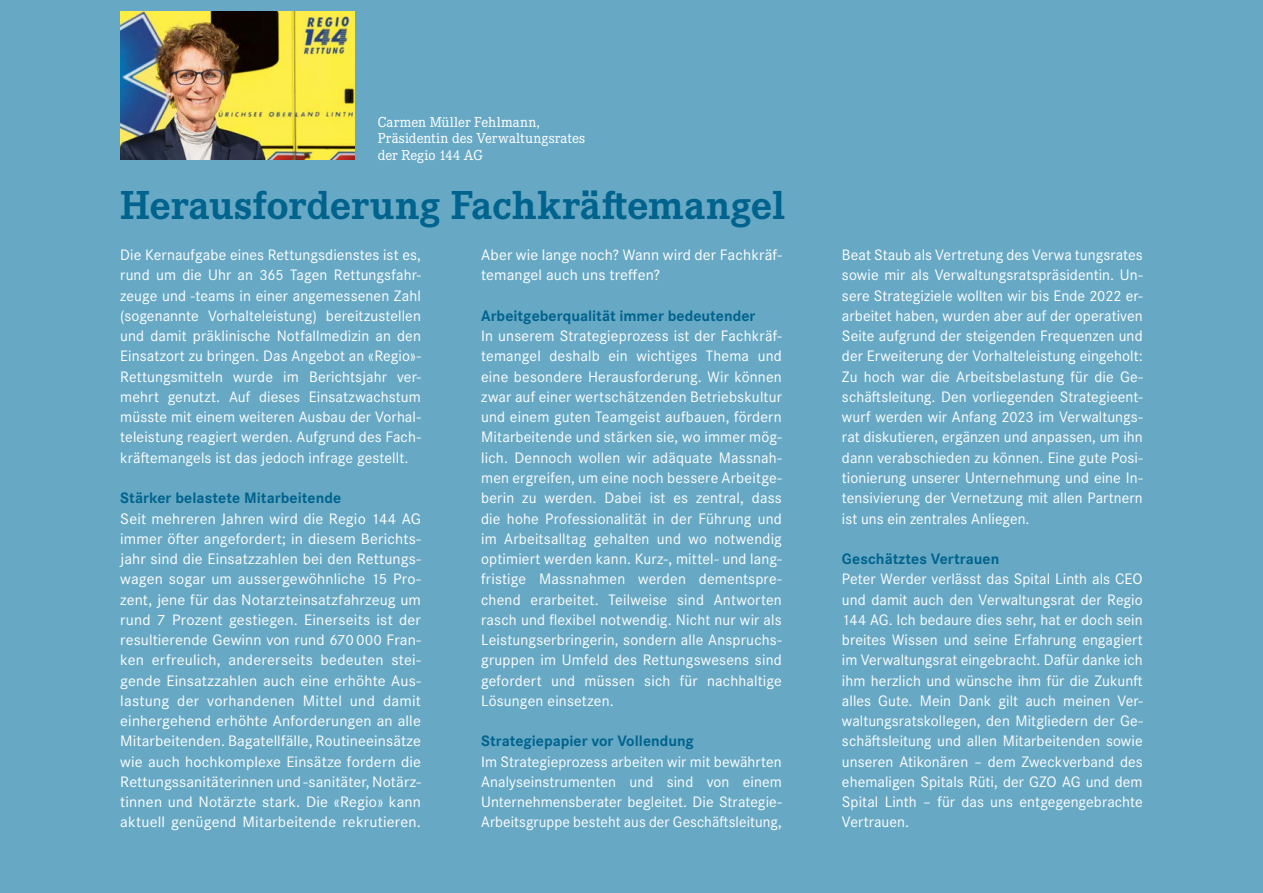
<style>
.page{position:relative;width:1263px;height:893px;background:#67a9c5}
.page>*{position:absolute;margin:0;border:0;box-sizing:border-box;transform-origin:0 0}
._04_Titel{font:700 42px "Corporate E Pro";letter-spacing:.005em;color:#00638d}
._01_Grundtext{font:15.75px/20.2px "Corporate S Pro";letter-spacing:.005em;color:#fff;text-align:justify}
._02_Zwischentitel{font:700 15.75px "Corporate S Pro";color:#00638d}
._01_Grundtext-2{font:700 15.75px "Corporate S Pro";letter-spacing:.005em;color:#00638d}
._03_Bildlegenden{font:15px "Corporate E Pro";letter-spacing:.01em;color:#fff}
.s1{font-size:14.7px}
.s2{font-size:15.3px}
</style>
<div class="page">
<img style="left:120px;top:11px;width:234px;height:149px">
<p class="_03_Bildlegenden" style="left:378px;top:112px;width:163px">Carmen Müller Fehlmann,</p>
<p class="_03_Bildlegenden" style="left:378px;top:128px;width:209px">Präsidentin des Verwaltungsrates</p>
<p class="_03_Bildlegenden" style="left:378px;top:145px;width:107px">der Regio <span class="s1">144</span> AG</p>
<p class="_04_Titel" style="left:120px;top:176px;width:666px">Herausforderung Fachkräftemangel</p>
<p class="_01_Grundtext" style="left:120px;top:244px;width:302px">Die Kernaufgabe eines Rettungsdienstes ist es, rund um die Uhr an <span class="s2">365</span> Tagen Rettungsfahr&shy;zeuge und -teams in einer angemessenen Zahl (sogenannte Vorhalteleistung) bereitzustellen und damit präklinische Notfallmedizin an den Einsatzort zu bringen. Das Angebot an «Regio»- Rettungsmitteln wurde im Berichtsjahr ver&shy;mehrt genutzt. Auf dieses Einsatzwachstum müsste mit einem weiteren Ausbau der Vorhal&shy;teleistung reagiert werden. Aufgrund des Fach&shy;kräftemangels ist das jedoch infrage gestellt.</p>
<p class="_02_Zwischentitel" style="left:120px;top:486px;width:222px">Stärker belastete Mitarbeitende</p>
<p class="_01_Grundtext" style="left:120px;top:507px;width:302px">Seit mehreren Jahren wird die Regio <span class="s2">144</span> AG immer öfter angefordert; in diesem Berichts&shy;jahr sind die Einsatzzahlen bei den Rettungs&shy;wagen sogar um aussergewöhnliche <span class="s2">15</span> Pro&shy;zent, jene für das Notarzteinsatzfahrzeug um rund <span class="s2">7</span> Prozent gestiegen. Einerseits ist der resultierende Gewinn von rund <span class="s2">670 000</span> Fran&shy;ken erfreulich, andererseits bedeuten stei&shy;gende Einsatzzahlen auch eine erhöhte Aus&shy;lastung der vorhandenen Mittel und damit einhergehend erhöhte Anforderungen an alle Mitarbeitenden. Bagatellfälle, Routineeinsätze wie auch hochkomplexe Einsätze fordern die Rettungssanitäterinnen und -sanitäter, Notärz&shy;tinnen und Notärzte stark. Die «Regio» kann aktuell genügend Mitarbeitende rekrutieren.</p>
<p class="_01_Grundtext" style="left:481px;top:244px;width:302px">Aber wie lange noch? Wann wird der Fachkräf&shy;temangel auch uns treffen?</p>
<p class="_02_Zwischentitel" style="left:481px;top:303px;width:276px">Arbeitgeberqualität immer bedeutender</p>
<p class="_01_Grundtext" style="left:481px;top:325px;width:302px">In unserem Strategieprozess ist der Fachkräf&shy;temangel deshalb ein wichtiges Thema und eine besondere Herausforderung. Wir können zwar auf einer wertschätzenden Betriebskultur und einem guten Teamgeist aufbauen, fördern Mitarbeitende und stärken sie, wo immer mög&shy;lich. Dennoch wollen wir adäquate Massnah&shy;men ergreifen, um eine noch bessere Arbeitge&shy;berin zu werden. Dabei ist es zentral, dass die hohe Professionalität in der Führung und im Arbeitsalltag gehalten und wo notwendig optimiert werden kann. Kurz-, mittel- und lang&shy;fristige Massnahmen werden dementspre&shy;chend erarbeitet. Teilweise sind Antworten rasch und flexibel notwendig. Nicht nur wir als Leistungserbringerin, sondern alle Anspruchs&shy;gruppen im Umfeld des Rettungswesens sind gefordert und müssen sich für nachhaltige Lösungen einsetzen.</p>
<p class="_02_Zwischentitel" style="left:481px;top:729px;width:214px">Strategiepapier vor Vollendung</p>
<p class="_01_Grundtext" style="left:481px;top:750px;width:302px">Im Strategieprozess arbeiten wir mit bewährten Analyseinstrumenten und sind von einem Unternehmensberater begleitet. Die Strategie-Arbeitsgruppe besteht aus der Geschäftsleitung,</p>
<p class="_01_Grundtext" style="left:842px;top:244px;width:302px">Beat Staub als Vertretung des Verwa tungsrates sowie mir als Verwaltungsratspräsidentin. Un&shy;sere Strategiziele wollten wir bis Ende <span class="s2">2022</span> er&shy;arbeitet haben, wurden aber auf der operativen Seite aufgrund der steigenden Frequenzen und der Erweiterung der Vorhalteleistung eingeholt:<br>Zu hoch war die Arbeitsbelastung für die Ge&shy;schäftsleitung. Den vorliegenden Strategieent&shy;wurf werden wir Anfang <span class="s2">2023</span> im Verwaltungs&shy;rat diskutieren, ergänzen und anpassen, um ihn dann verabschieden zu können. Eine gute Posi&shy;tionierung unserer Unternehmung und eine In&shy;tensivierung der Vernetzung mit allen Partnern ist uns ein zentrales Anliegen.</p>
<p class="_01_Grundtext-2" style="left:842px;top:546px;width:159px">Geschätztes Vertrauen</p>
<p class="_01_Grundtext" style="left:842px;top:568px;width:302px">Peter Werder verlässt das Spital Linth als CEO und damit auch den Verwaltungsrat der Regio <span class="s2">144</span> AG. Ich bedaure dies sehr, hat er doch sein breites Wissen und seine Erfahrung engagiert im Verwaltungsrat eingebracht. Dafür danke ich ihm herzlich und wünsche ihm für die Zukunft alles Gute. Mein Dank gilt auch meinen Ver&shy;waltungsratskollegen, den Mitgliedern der Ge&shy;schäftsleitung und allen Mitarbeitenden sowie unseren Atikonären – dem Zweckverband des ehemaligen Spitals Rüti, der GZO AG und dem Spital Linth – für das uns entgegengebrachte Vertrauen.</p>
</div>
